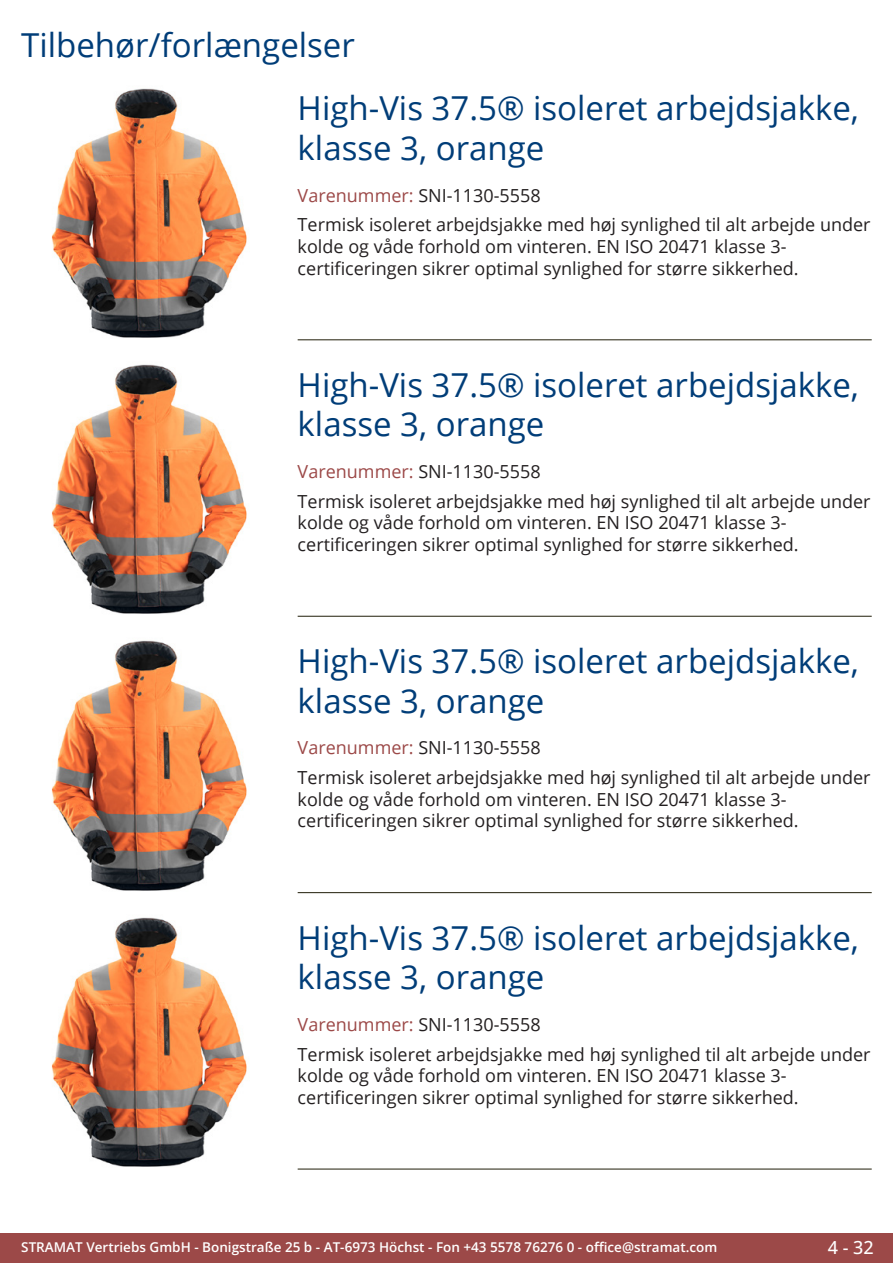
<style>
.page{position:relative;width:893px;height:1263px;background:#fff}
.page>*{position:absolute;margin:0;border:0;box-sizing:border-box;transform-origin:0 0}
.Produkttitel{font:33px/39.6px "Open Sans";color:#003d78}
.RastTitel{font:33px "Open Sans";color:#003d78}
.Beschreibung_Text{font:18px/21.6px "Open Sans";color:#231f20}
.TechDaten_Überschrif{font:18px "Open Sans";color:#231f20}
.t1{font:500 18px "Open Sans";color:#fff}
.t2{font:600 13.5px "Open Sans";color:#fff}
.s1{color:#9c4948}
</style>
<div class="page">
<div style="left:0;top:1233px;width:893px;height:30px;background:#9c4948"></div>
<hr style="left:298px;top:340px;width:574px;height:1px;background:#201d08">
<hr style="left:298px;top:616px;width:574px;height:1px;background:#201d08">
<hr style="left:298px;top:892px;width:574px;height:1px;background:#201d08">
<hr style="left:298px;top:1169px;width:574px;height:1px;background:#201d08">
<img style="left:51px;top:88px;width:196px;height:250px">
<img style="left:51px;top:364px;width:196px;height:250px">
<img style="left:51px;top:640px;width:196px;height:251px">
<img style="left:51px;top:917px;width:196px;height:250px">
<p class="RastTitel" style="left:21px;top:22px;width:335px">Tilbehør/forlængelser</p>
<p class="Produkttitel" style="left:298px;top:88px;width:563px">High-Vis 37.5® isoleret arbejdsjakke, klasse 3, orange</p>
<p class="TechDaten_Überschrif" style="left:298px;top:183px;width:245px"><span class="s1">Varenummer:</span> SNI-1130-5558</p>
<p class="Beschreibung_Text" style="left:298px;top:214px;width:574px">Termisk isoleret arbejdsjakke med høj synlighed til alt arbejde under kolde og våde forhold om vinteren. EN ISO 20471 klasse 3- certificeringen sikrer optimal synlighed for større sikkerhed.</p>
<p class="Produkttitel" style="left:298px;top:364px;width:563px">High-Vis 37.5® isoleret arbejdsjakke, klasse 3, orange</p>
<p class="TechDaten_Überschrif" style="left:298px;top:459px;width:245px"><span class="s1">Varenummer:</span> SNI-1130-5558</p>
<p class="Beschreibung_Text" style="left:298px;top:490px;width:574px">Termisk isoleret arbejdsjakke med høj synlighed til alt arbejde under kolde og våde forhold om vinteren. EN ISO 20471 klasse 3- certificeringen sikrer optimal synlighed for større sikkerhed.</p>
<p class="Produkttitel" style="left:298px;top:640px;width:563px">High-Vis 37.5® isoleret arbejdsjakke, klasse 3, orange</p>
<p class="TechDaten_Überschrif" style="left:298px;top:735px;width:245px"><span class="s1">Varenummer:</span> SNI-1130-5558</p>
<p class="Beschreibung_Text" style="left:298px;top:766px;width:574px">Termisk isoleret arbejdsjakke med høj synlighed til alt arbejde under kolde og våde forhold om vinteren. EN ISO 20471 klasse 3- certificeringen sikrer optimal synlighed for større sikkerhed.</p>
<p class="Produkttitel" style="left:298px;top:917px;width:563px">High-Vis 37.5® isoleret arbejdsjakke, klasse 3, orange</p>
<p class="TechDaten_Überschrif" style="left:298px;top:1012px;width:245px"><span class="s1">Varenummer:</span> SNI-1130-5558</p>
<p class="Beschreibung_Text" style="left:298px;top:1043px;width:574px">Termisk isoleret arbejdsjakke med høj synlighed til alt arbejde under kolde og våde forhold om vinteren. EN ISO 20471 klasse 3- certificeringen sikrer optimal synlighed for større sikkerhed.</p>
<p class="t2" style="left:21px;top:1238px;width:698px">STRAMAT Vertriebs GmbH - Bonigstraße 25 b - AT-6973 Höchst - Fon +43 5578 76276 0 - office@stramat.com</p>
<p class="t1" style="left:828px;top:1234px;width:48px">4 - 32</p>
</div>
